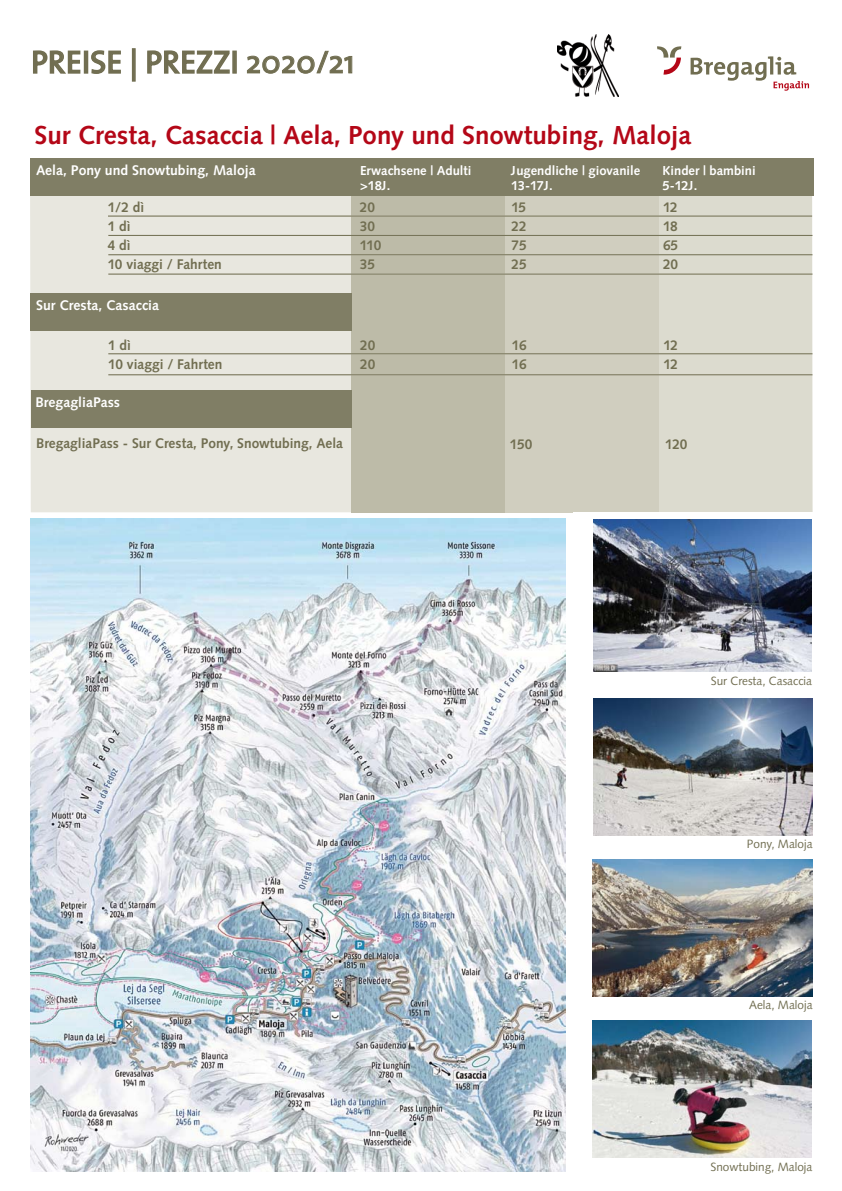
<style>
.page{position:relative;width:842px;height:1191px;background:#fff}
.page>*{position:absolute;margin:0;border:0;box-sizing:border-box;transform-origin:0 0}
.t1{font:32px "The Mix";color:#716e51}
.t2{font:700 26px "Syntax";color:#b40717}
.t3{font:700 14px "Syntax";color:#716e51}
.t4{font:700 14px "Syntax";color:#fff}
.t5{font:700 13px "Syntax";color:#fff}
.t6{font:12px "Syntax";color:#716e51}
</style>
<div class="page">
<img style="left:594px;top:519px;width:218px;height:152px">
<div style="left:30px;top:196px;width:783px;height:316px;background:#e8e7df"></div>
<div style="left:658px;top:196px;width:153px;height:316px;background:#dcdbcf"></div>
<div style="left:505px;top:196px;width:153px;height:316px;background:#d0cebf"></div>
<div style="left:352px;top:195px;width:153px;height:317px;background:#bdbba8"></div>
<div style="left:30px;top:158px;width:783px;height:38px;background:#807e65"></div>
<svg style="left:657px;top:46px;width:24px;height:29px"></svg>
<svg style="left:690px;top:56px;width:119px;height:35px"></svg>
<svg style="left:33px;top:50px;width:48px;height:24px"></svg>
<div style="left:84px;top:51px;width:4px;height:23px;border:2px solid #716e51"></div>
<svg style="left:91px;top:50px;width:30px;height:24px"></svg>
<div style="left:132px;top:48px;width:4px;height:34px;border:2px solid #716e51"></div>
<svg style="left:147px;top:50px;width:83px;height:24px"></svg>
<div style="left:232px;top:51px;width:5px;height:23px;border:2px solid #716e51"></div>
<svg style="left:246px;top:50px;width:107px;height:24px"></svg>
<div style="left:31px;top:293px;width:321px;height:38px;background:#807e65"></div>
<img style="left:593px;top:859px;width:219px;height:137px">
<img style="left:593px;top:1020px;width:218px;height:137px">
<img style="left:594px;top:698px;width:218px;height:137px">
<div style="left:31px;top:390px;width:321px;height:38px;background:#807e65"></div>
<hr style="left:108px;top:216px;width:704px;height:1px;background:#716e51">
<hr style="left:108px;top:235px;width:704px;height:1px;background:#716e51">
<hr style="left:108px;top:254px;width:704px;height:1px;background:#716e51">
<hr style="left:108px;top:274px;width:704px;height:1px;background:#716e51">
<hr style="left:108px;top:353px;width:704px;height:1px;background:#716e51">
<hr style="left:108px;top:374px;width:704px;height:1px;background:#716e51">
<img style="left:30px;top:519px;width:536px;height:652px">
<img style="left:557px;top:35px;width:61px;height:61px">
<h1 class="t1" style="left:31px;top:35px;width:325px">PREISE | PREZZI 2020/21</h1>
<h2 class="t2" style="left:34px;top:120px;width:658px">Sur Cresta, Casaccia | Aela, Pony und Snowtubing, Maloja</h2>
<p class="t4" style="left:36px;top:162px;width:221px">Aela, Pony und Snowtubing, Maloja</p>
<p class="t5" style="left:360px;top:163px;width:113px">Erwachsene | Adulti</p>
<p class="t5" style="left:511px;top:163px;width:131px">Jugendliche | giovanile</p>
<p class="t5" style="left:662px;top:163px;width:95px">Kinder | bambini</p>
<p class="t5" style="left:360px;top:178px;width:32px">&gt;18J.</p>
<p class="t5" style="left:511px;top:178px;width:43px">13-17J.</p>
<p class="t5" style="left:662px;top:178px;width:36px">5-12J.</p>
<p class="t3" style="left:108px;top:199px;width:38px">1/2 dì</p>
<p class="t3" style="left:360px;top:199px;width:17px">20</p>
<p class="t3" style="left:511px;top:199px;width:16px">15</p>
<p class="t3" style="left:663px;top:199px;width:16px">12</p>
<p class="t3" style="left:108px;top:218px;width:24px">1 dì</p>
<p class="t3" style="left:360px;top:218px;width:17px">30</p>
<p class="t3" style="left:511px;top:218px;width:17px">22</p>
<p class="t3" style="left:663px;top:218px;width:16px">18</p>
<p class="t3" style="left:108px;top:237px;width:24px">4 dì</p>
<p class="t3" style="left:360px;top:237px;width:23px">110</p>
<p class="t3" style="left:511px;top:237px;width:17px">75</p>
<p class="t3" style="left:663px;top:237px;width:17px">65</p>
<p class="t3" style="left:108px;top:256px;width:116px">10 viaggi / Fahrten</p>
<p class="t3" style="left:360px;top:256px;width:17px">35</p>
<p class="t3" style="left:511px;top:256px;width:17px">25</p>
<p class="t3" style="left:663px;top:256px;width:17px">20</p>
<p class="t4" style="left:36px;top:297px;width:125px">Sur Cresta, Casaccia</p>
<p class="t3" style="left:108px;top:337px;width:24px">1 dì</p>
<p class="t3" style="left:360px;top:337px;width:17px">20</p>
<p class="t3" style="left:512px;top:337px;width:16px">16</p>
<p class="t3" style="left:663px;top:337px;width:16px">12</p>
<p class="t3" style="left:108px;top:356px;width:116px">10 viaggi / Fahrten</p>
<p class="t3" style="left:360px;top:356px;width:17px">20</p>
<p class="t3" style="left:512px;top:356px;width:16px">16</p>
<p class="t3" style="left:663px;top:356px;width:16px">12</p>
<p class="t4" style="left:35px;top:394px;width:86px">BregagliaPass</p>
<p class="t3" style="left:36px;top:435px;width:309px">BregagliaPass - Sur Cresta, Pony, Snowtubing, Aela</p>
<p class="t3" style="left:510px;top:436px;width:24px">150</p>
<p class="t3" style="left:665px;top:436px;width:24px">120</p>
<p class="t6" style="left:711px;top:673px;width:103px">Sur Cresta, Casaccia</p>
<p class="t6" style="left:747px;top:837px;width:67px">Pony, Maloja</p>
<p class="t6" style="left:749px;top:998px;width:65px">Aela, Maloja</p>
<p class="t6" style="left:710px;top:1159px;width:103px">Snowtubing, Maloja</p>
</div>
